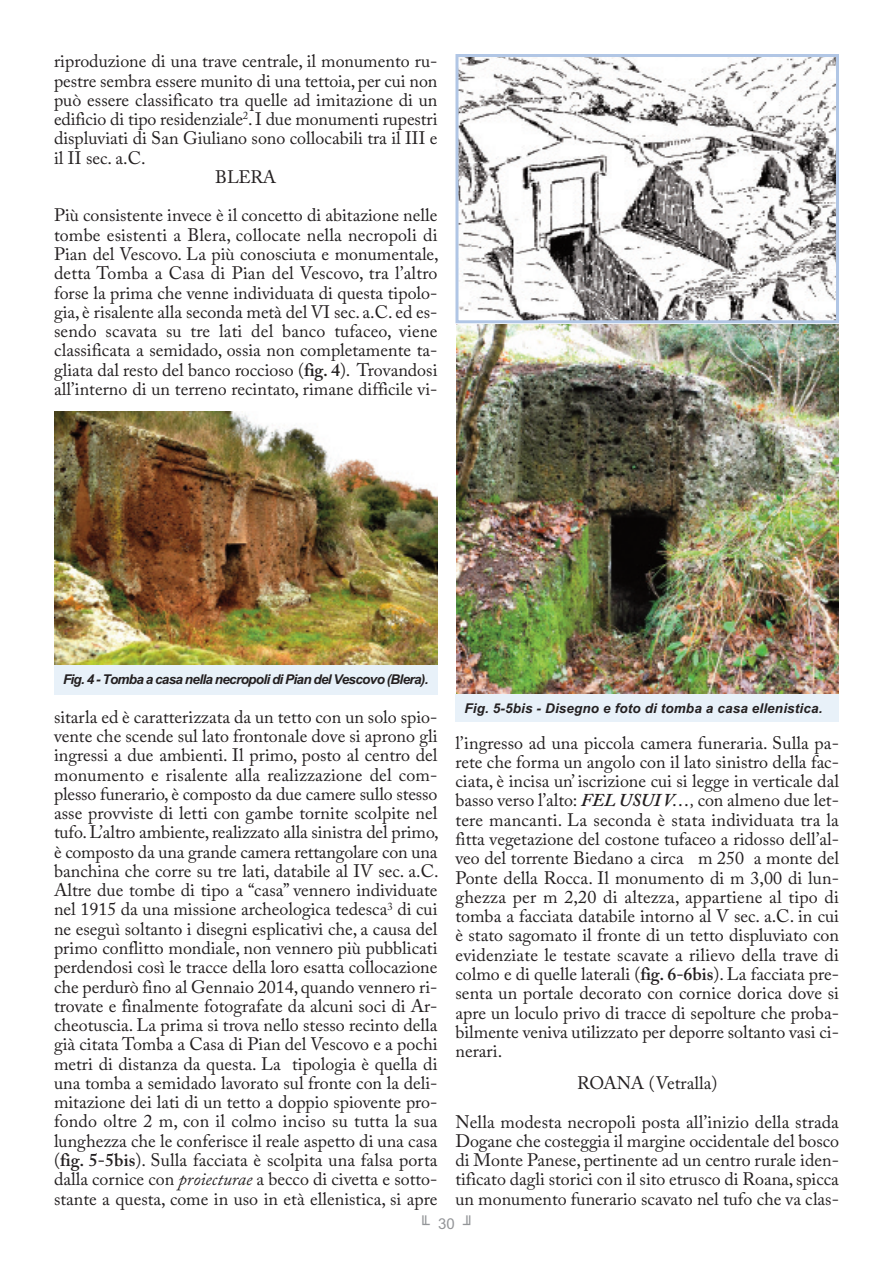
<style>
.page{position:relative;width:893px;height:1263px;background:#fff}
.page>*{position:absolute;margin:0;border:0;box-sizing:border-box;transform-origin:0 0}
.t1{font:18px/19.2px "Adobe Caslon Pro";color:#231f20;text-align:justify}
.t2{font:15px "Arial";color:#939598}
.t3{font:italic 700 13.5px "Arial";letter-spacing:-.05em;color:#231f20}
.t4{font:italic 700 13.5px "Arial";letter-spacing:.01em;color:#231f20}
.s1{font-weight:600}
.s2{font-style:italic}
.s3{font-weight:600;font-style:italic}
</style>
<div class="page">
<img style="left:54px;top:411px;width:383px;height:254px">
<div style="left:54px;top:665px;width:383px;height:30px;background:#e8f1f9"></div>
<img style="left:459px;top:58px;width:376px;height:261px">
<div style="left:455px;top:54px;width:384px;height:269px;border:3px solid #b1c6e5"></div>
<img style="left:456px;top:324px;width:383px;height:369px">
<div style="left:455px;top:694px;width:384px;height:28px;background:#e8f1f9"></div>
<p class="t1" style="left:54px;top:54px;width:385px">riproduzione di una trave centrale, il monumento ru-</p>
<p class="t1" style="left:54px;top:73px;width:385px">pestre sembra essere munito di una tettoia, per cui non</p>
<p class="t1" style="left:54px;top:92px;width:385px">può essere classificato tra quelle ad imitazione di un</p>
<p class="t1" style="left:54px;top:112px;width:385px">edificio di tipo residenziale<sup>2</sup>.I due monumenti rupestri</p>
<p class="t1" style="left:54px;top:131px;width:385px">displuviati di San Giuliano sono collocabili tra il III e</p>
<p class="t1" style="left:54px;top:150px;width:93px">il II sec. a.C.</p>
<p class="t1" style="left:215px;top:169px;width:62px">BLERA</p>
<p class="t1" style="left:54px;top:208px;width:386px">Più consistente invece è il concetto di abitazione nelle tombe esistenti a Blera, collocate nella necropoli di Pian del Vescovo. La più conosciuta e monumentale, detta Tomba a Casa di Pian del Vescovo, tra l’altro forse la prima che venne individuata di questa tipolo&shy;gia, è risalente alla seconda metà del VI sec. a.C. ed es&shy;sendo scavata su tre lati del banco tufaceo, viene classificata a semidado, ossia non completamente ta&shy;gliata dal resto del banco roccioso (<span class="s1">fig. 4</span>). Trovandosi all’interno di un terreno recintato, rimane difficile vi-</p>
<p class="t3" style="left:63px;top:671px;width:367px">Fig. 4 - Tomba a casa nella necropoli di Pian del Vescovo (Blera).</p>
<p class="t1" style="left:54px;top:709px;width:386px">sitarla ed è caratterizzata da un tetto con un solo spio&shy;vente che scende sul lato frontonale dove si aprono gli ingressi a due ambienti. Il primo, posto al centro del monumento e risalente alla realizzazione del com&shy;plesso funerario, è composto da due camere sullo stesso asse provviste di letti con gambe tornite scolpite nel tufo.L’altro ambiente,realizzato alla sinistra del primo, è composto da una grande camera rettangolare con una banchina che corre su tre lati, databile al IV sec. a.C.<br>Altre due tombe di tipo a “casa” vennero individuate nel 1915 da una missione archeologica tedesca<sup>3</sup> di cui ne eseguì soltanto i disegni esplicativi che, a causa del primo conflitto mondiale, non vennero più pubblicati perdendosi così le tracce della loro esatta collocazione che perdurò fino al Gennaio 2014, quando vennero ri&shy;trovate e finalmente fotografate da alcuni soci di Ar&shy;cheotuscia. La prima si trova nello stesso recinto della già citata Tomba a Casa di Pian del Vescovo e a pochi metri di distanza da questa. La tipologia è quella di una tomba a semidado lavorato sul fronte con la deli&shy;mitazione dei lati di un tetto a doppio spiovente pro&shy;fondo oltre 2 m, con il colmo inciso su tutta la sua lunghezza che le conferisce il reale aspetto di una casa (<span class="s1">fig. 5-5bis</span>). Sulla facciata è scolpita una falsa porta dalla cornice con <span class="s2">proiecturae</span> a becco di civetta e sotto&shy;stante a questa, come in uso in età ellenistica, si apre</p>
<p class="t4" style="left:464px;top:701px;width:359px">Fig. 5-5bis - Disegno e foto di tomba a casa ellenistica.</p>
<p class="t1" style="left:455px;top:735px;width:385px">l’ingresso ad una piccola camera funeraria. Sulla pa&shy;rete che forma un angolo con il lato sinistro della fac&shy;ciata, è incisa un’ iscrizione cui si legge in verticale dal basso verso l’alto: <span class="s3">FEL USUI V…</span><span class="s2">,</span> con almeno due let&shy;tere mancanti. La seconda è stata individuata tra la fitta vegetazione del costone tufaceo a ridosso dell’al&shy;veo del torrente Biedano a circa m 250 a monte del Ponte della Rocca. Il monumento di m 3,00 di lun&shy;ghezza per m 2,20 di altezza, appartiene al tipo di tomba a facciata databile intorno al V sec. a.C. in cui è stato sagomato il fronte di un tetto displuviato con evidenziate le testate scavate a rilievo della trave di colmo e di quelle laterali (<span class="s1">fig. 6-6bis</span>). La facciata pre&shy;senta un portale decorato con cornice dorica dove si apre un loculo privo di tracce di sepolture che proba&shy;bilmente veniva utilizzato per deporre soltanto vasi ci&shy;nerari.</p>
<p class="t1" style="left:455px;top:1066px;width:385px;line-height:38.5px;text-align:center">ROANA (Vetralla)<br>Nella modesta necropoli posta all’inizio della strada</p>
<p class="t1" style="left:455px;top:1133px;width:385px">Dogane che costeggia il margine occidentale del bosco di Monte Panese, pertinente ad un centro rurale iden&shy;tificato dagli storici con il sito etrusco di Roana,spicca un monumento funerario scavato nel tufo che va clas-</p>
<p class="t2" style="left:419px;top:1215px;width:56px">╙30╜</p>
</div>
